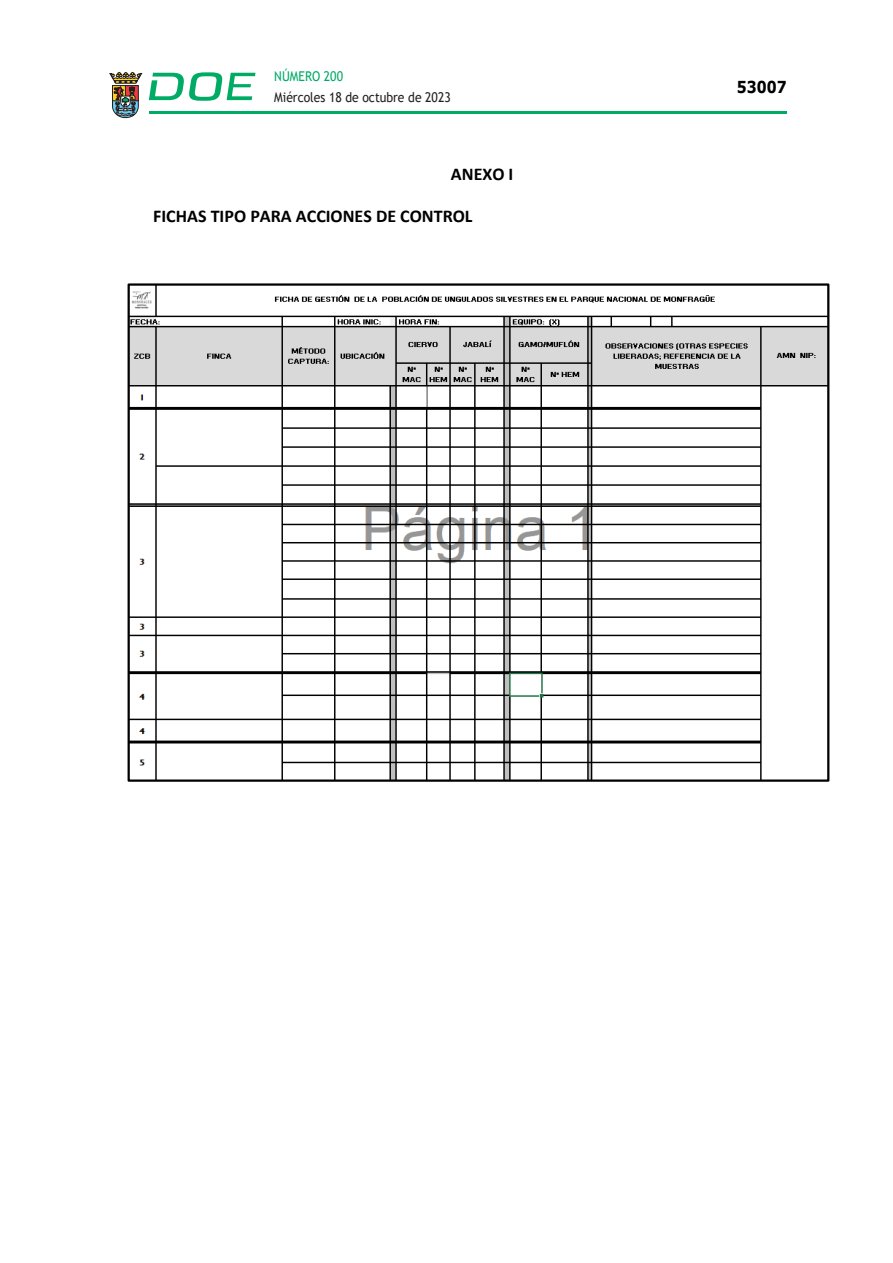
<style>
.page{position:relative;width:893px;height:1263px;background:#fff}
.page>*{position:absolute;margin:0;border:0;box-sizing:border-box;transform-origin:0 0}
.t1{font:700 18px "Calibri";color:#000}
.t2{font:700 16.5px "Verdana";color:#000;scale:.85 1}
.t3{font:13.5px "Trebuchet MS";color:#231f20;scale:.9 1}
.t4{font:13.5px "Trebuchet MS";color:#00ab67;scale:.9 1}
</style>
<div class="page">
<hr style="left:149px;top:111px;width:638px;height:3px;background:#00ab66">
<svg style="left:109px;top:72px;width:33px;height:46px"></svg>
<svg style="left:149px;top:72px;width:106px;height:29px"></svg>
<img style="left:131px;top:286px;width:695px;height:493px">
<div style="left:128px;top:283px;width:701px;height:499px;border:2px solid #000"></div>
<p class="t4" style="left:274px;top:67px;width:78px">NÚMERO 200</p>
<p class="t3" style="left:274px;top:88px;width:198px">Miércoles 18 de octubre de 2023</p>
<p class="t1" style="left:451px;top:161px;width:64px">ANEXO I</p>
<p class="t1" style="left:153px;top:203px;width:321px">FICHAS TIPO PARA ACCIONES DE CONTROL</p>
<p class="t2" style="left:737px;top:75px;width:60px">53007</p>
</div>
